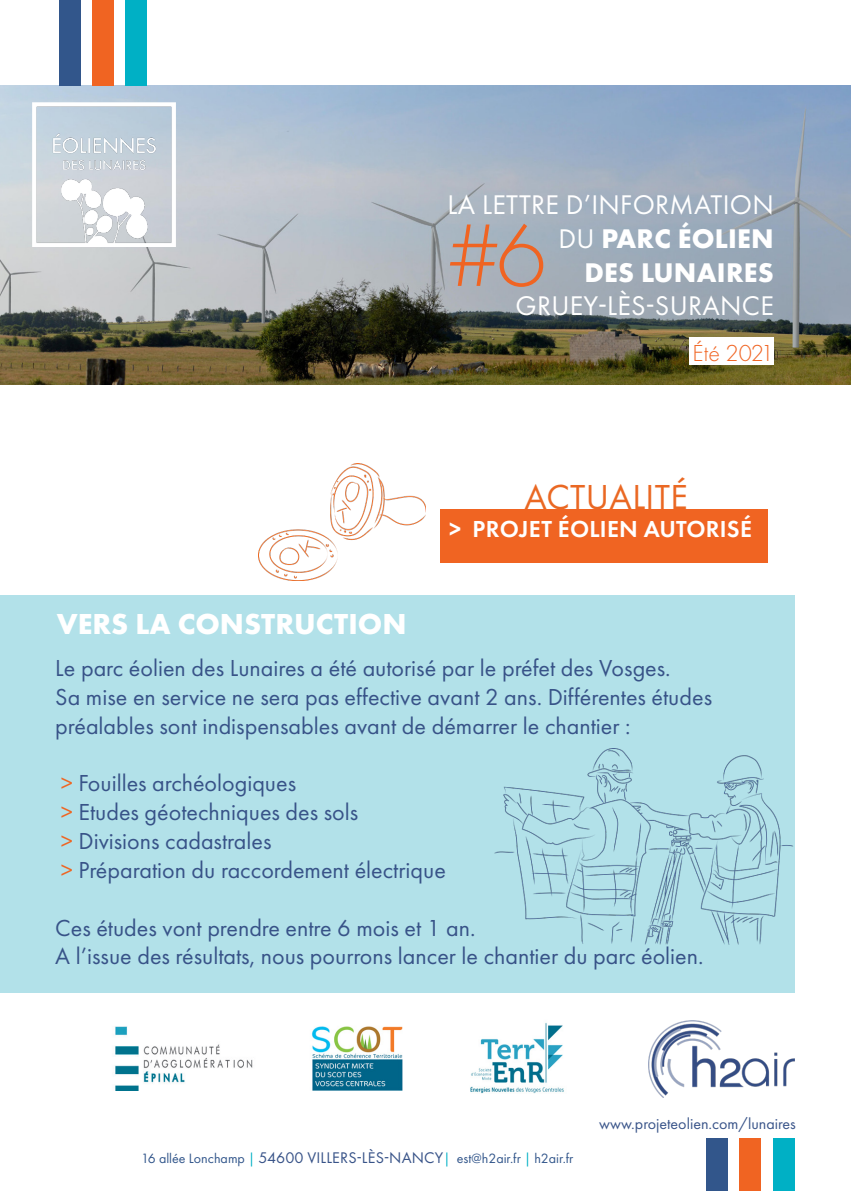
<style>
.page{position:relative;width:851px;height:1191px;background:#fff}
.page>*{position:absolute;margin:0;border:0;box-sizing:border-box;transform-origin:0 0}
.t1{font:300 92px "Futura PT";color:#f06422}
.t2{font:36px "Futura PT";letter-spacing:.01em;color:#ea6823}
.t3{font:700 30px "Futura PT";color:#fff}
.t4{font:28px "Futura PT";letter-spacing:.01em;color:#fff}
.t5{font:700 28px "Futura PT";letter-spacing:.01em;color:#fff}
.t6{font:24px/28.8px "Futura PT";color:#385388}
.t7{font:600 24px "Futura PT";letter-spacing:.01em;color:#fff}
.t8{font:300 24px "Futura PT";color:#f06422}
.t9{font:16px "Futura PT";color:#395489}
.t10{font:14px "Futura PT";color:#32568b}
.s1{font-weight:400}
.s2{font-weight:800}
.s3{color:#ef6522}
.s4{color:#00b0c5}
.s5{font-size:16px;color:#385388}
</style>
<div class="page">
<img style="left:0;top:85px;width:850px;height:299px">
<div style="left:0;top:595px;width:794px;height:398px;background:#b2e1e9"></div>
<div style="left:125px;top:0;width:22px;height:85px;background:#00b0c5"></div>
<div style="left:59px;top:0;width:21px;height:85px;background:#32568b"></div>
<div style="left:92px;top:0;width:21px;height:85px;background:#f06422"></div>
<div style="left:772px;top:1138px;width:22px;height:53px;background:#00b0c5"></div>
<div style="left:706px;top:1138px;width:22px;height:53px;background:#32568b"></div>
<div style="left:739px;top:1138px;width:22px;height:53px;background:#f06422"></div>
<div style="left:689px;top:337px;width:84px;height:28px;background:#fff"></div>
<div style="left:440px;top:509px;width:327px;height:53px;background:#f06422"></div>
<img style="left:33px;top:102px;width:143px;height:144px">
<img style="left:648px;top:1020px;width:146px;height:77px">
<img style="left:311px;top:1026px;width:92px;height:65px">
<img style="left:115px;top:1026px;width:138px;height:65px">
<img style="left:470px;top:1022px;width:94px;height:72px">
<img style="left:494px;top:748px;width:299px;height:196px">
<img style="left:258px;top:463px;width:168px;height:117px">
<p class="t4" style="left:447px;top:188px;width:328px">LA LETTRE D’INFORMATION</p>
<p class="t5" style="left:558px;top:221px;width:217px"><span class="s1">DU</span> PARC ÉOLIEN</p>
<p class="t5" style="left:584px;top:254px;width:191px">DES LUNAIRES</p>
<p class="t4" style="left:515px;top:289px;width:260px">GRUEY-LÈS-SURANCE</p>
<p class="t1" style="left:445px;top:203px;width:103px">#6</p>
<p class="t8" style="left:692px;top:339px;width:83px">Été 2021</p>
<p class="t2" style="left:524px;top:476px;width:165px">ACTUALITÉ</p>
<p class="t3" style="left:57px;top:605px;width:351px">VERS LA CONSTRUCTION</p>
<p class="t7" style="left:449px;top:513px;width:304px"><span class="s2">&gt;</span> PROJET ÉOLIEN AUTORISÉ</p>
<p class="t6" style="left:55px;top:653px;width:617px">Le parc éolien des Lunaires a été autorisé par le préfet des Vosges.</p>
<p class="t6" style="left:55px;top:682px;width:658px">Sa mise en service ne sera pas effective avant 2 ans. Différentes études préalables sont indispensables avant de démarrer le chantier :</p>
<p class="t6" style="left:61px;top:769px;width:237px"><span class="s3">&gt;</span> Fouilles archéologiques</p>
<p class="t6" style="left:61px;top:797px;width:299px"><span class="s3">&gt;</span> Etudes géotechniques des sols</p>
<p class="t6" style="left:61px;top:826px;width:212px"><span class="s3">&gt;</span> Divisions cadastrales</p>
<p class="t6" style="left:61px;top:855px;width:386px"><span class="s3">&gt;</span> Préparation du raccordement électrique</p>
<p class="t6" style="left:55px;top:913px;width:421px">Ces études vont prendre entre 6 mois et 1 an.</p>
<p class="t6" style="left:55px;top:941px;width:649px">A l’issue des résultats, nous pourrons lancer le chantier du parc éolien.</p>
<p class="t10" style="left:141px;top:1150px;width:433px">16 allée Lonchamp <span class="s4">|</span> <span class="s5">54600 VILLERS-LÈS-NANCY</span><span class="s4">|</span> est@h2air.fr <span class="s4">|</span> h2air.fr</p>
<p class="t9" style="left:599px;top:1114px;width:198px">www.projeteolien.com/lunaires</p>
</div>
